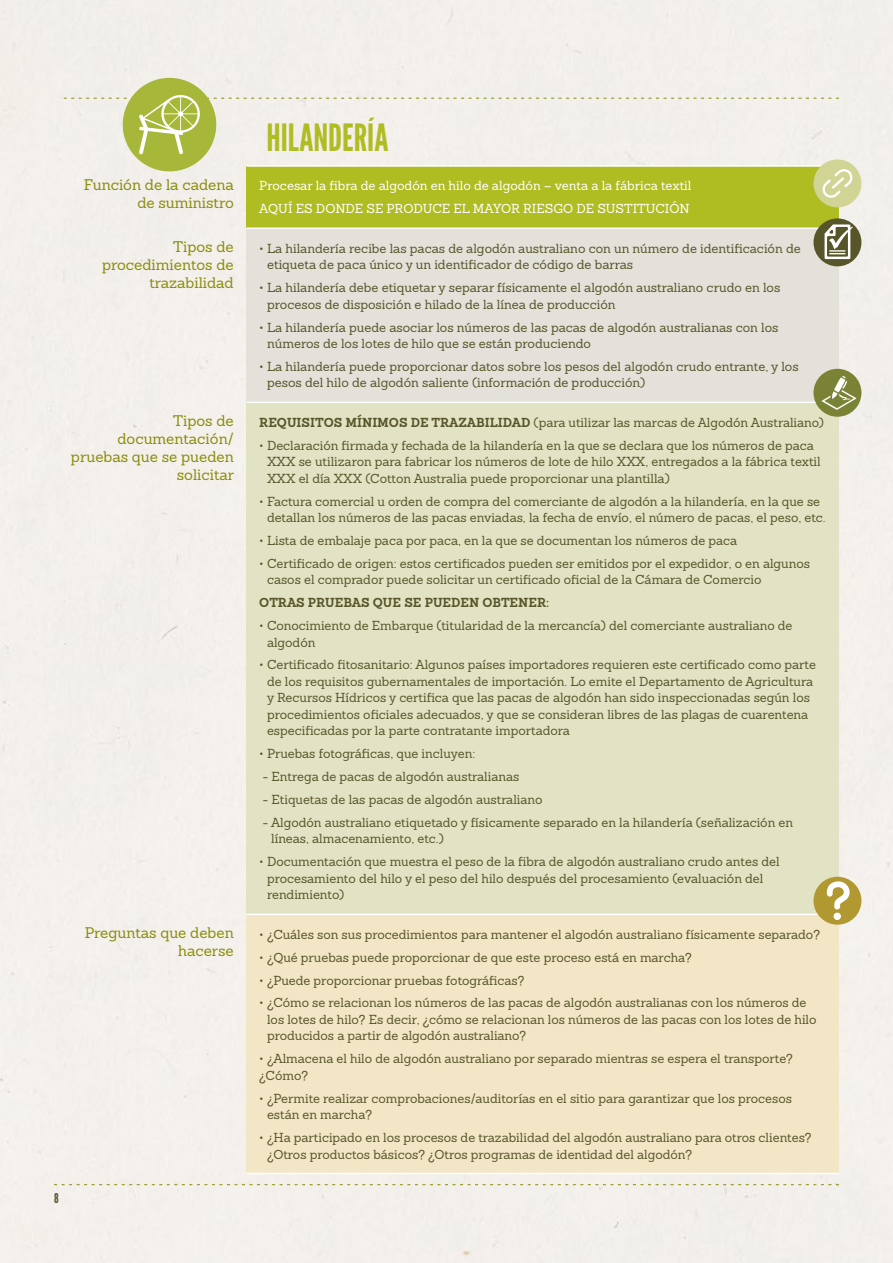
<style>
.page{position:relative;width:893px;height:1263px;background:#f3efec}
.page>*{position:absolute;margin:0;border:0;box-sizing:border-box;transform-origin:0 0}
.t1{font:37.5px "League Gothic";color:#afbc22}
.t2{font:15px/18px "Sanchez";color:#8a8d09;text-align:right}
.t3{font:13.5px "League Gothic";color:#57562a}
.t4{font:12.75px/16.5px "Sanchez";color:#57562a}
.t5{font:12.75px/22.8px "Sanchez";color:#fff}
.t6{font:700 12.75px "Sanchez";color:#57562a}
.s1{font-weight:700}
</style>
<div class="page">
<div style="left:247px;top:166px;width:592px;height:62px;background:#afbc22"></div>
<div style="left:247px;top:228px;width:592px;height:174px;background:#e3e1d9"></div>
<div style="left:247px;top:402px;width:592px;height:512px;background:#e2e3c4"></div>
<div style="left:247px;top:914px;width:592px;height:259px;background:#f2e6c6"></div>
<hr style="left:247px;top:402px;width:592px;height:1px;background:#fff">
<hr style="left:247px;top:913px;width:592px;height:2px;background:#fff">
<hr style="left:247px;top:1173px;width:592px;height:1px;background:#fff">
<hr style="left:247px;top:165px;width:592px;height:2px;background:#fff">
<hr style="left:247px;top:227px;width:592px;height:2px;background:#fff">
<svg style="left:54px;top:1184px;width:785px;height:1px"></svg>
<div style="left:123px;top:78px;width:93px;height:93px;background:#a7b739;border-radius:50%"></div>
<svg style="left:64px;top:95px;width:775px;height:59px;background:#ebe9d9"></svg>
<div style="left:813px;top:218px;width:48px;height:48px;background:#57562a;border-radius:50%"></div>
<svg style="left:825px;top:224px;width:28px;height:35px"></svg>
<div style="left:813px;top:369px;width:48px;height:48px;background:#7a8335;border-radius:50%"></div>
<svg style="left:821px;top:376px;width:36px;height:34px"></svg>
<div style="left:813px;top:877px;width:48px;height:48px;background:#b29830;border-radius:50%"></div>
<svg style="left:827px;top:881px;width:23px;height:39px"></svg>
<div style="left:813px;top:159px;width:48px;height:48px;background:#d0d595;border-radius:50%"></div>
<svg style="left:822px;top:169px;width:31px;height:29px"></svg>
<p class="t3" style="left:54px;top:1190px;width:6px">8</p>
<h1 class="t1" style="left:267px;top:115px;width:123px">HILANDERÍA</h1>
<p class="t2" style="left:84px;top:176px;width:152px">Función de la cadena de suministro</p>
<p class="t5" style="left:259px;top:174px;width:434px">Procesar la fibra de algodón en hilo de algodón – venta a la fábrica textil<br>AQUÍ ES DONDE SE PRODUCE EL MAYOR RIESGO DE SUSTITUCIÓN</p>
<p class="t2" style="left:102px;top:238px;width:133px">Tipos de procedimientos de trazabilidad</p>
<p class="t4" style="left:267px;top:240px;width:535px;text-indent:-8px">• La hilandería recibe las pacas de algodón australiano con un número de identificación de etiqueta de paca único y un identificador de código de barras</p>
<p class="t4" style="left:267px;top:279px;width:515px;text-indent:-8px">• La hilandería debe etiquetar y separar físicamente el algodón australiano crudo en los procesos de disposición e hilado de la línea de producción</p>
<p class="t4" style="left:267px;top:319px;width:513px;text-indent:-8px">• La hilandería puede asociar los números de las pacas de algodón australianas con los números de los lotes de hilo que se están produciendo</p>
<p class="t4" style="left:267px;top:358px;width:533px;text-indent:-8px">• La hilandería puede proporcionar datos sobre los pesos del algodón crudo entrante, y los pesos del hilo de algodón saliente (información de producción)</p>
<p class="t2" style="left:71px;top:412px;width:165px">Tipos de documentación/ pruebas que se pueden solicitar</p>
<p class="t4" style="left:259px;top:414px;width:566px"><span class="s1">REQUISITOS MÍNIMOS DE TRAZABILIDAD</span> (para utilizar las marcas de Algodón Australiano)</p>
<p class="t4" style="left:267px;top:437px;width:555px;text-indent:-8px">• Declaración firmada y fechada de la hilandería en la que se declara que los números de paca<br>XXX se utilizaron para fabricar los números de lote de hilo XXX, entregados a la fábrica textil<br>XXX el día XXX (Cotton Australia puede proporcionar una plantilla)</p>
<p class="t4" style="left:267px;top:493px;width:560px;text-indent:-8px">• Factura comercial u orden de compra del comerciante de algodón a la hilandería, en la que se detallan los números de las pacas enviadas, la fecha de envío, el número de pacas, el peso, etc.</p>
<p class="t4" style="left:259px;top:532px;width:479px">• Lista de embalaje paca por paca, en la que se documentan los números de paca</p>
<p class="t4" style="left:267px;top:555px;width:544px;text-indent:-8px">• Certificado de origen: estos certificados pueden ser emitidos por el expedidor, o en algunos casos el comprador puede solicitar un certificado oficial de la Cámara de Comercio</p>
<p class="t6" style="left:259px;top:594px;width:292px">OTRAS PRUEBAS QUE SE PUEDEN OBTENER:</p>
<p class="t4" style="left:267px;top:617px;width:527px;text-indent:-8px">• Conocimiento de Embarque (titularidad de la mercancía) del comerciante australiano de algodón</p>
<p class="t4" style="left:267px;top:657px;width:550px;text-indent:-8px">• Certificado fitosanitario: Algunos países importadores requieren este certificado como parte de los requisitos gubernamentales de importación. Lo emite el Departamento de Agricultura y Recursos Hídricos y certifica que las pacas de algodón han sido inspeccionadas según los procedimientos oficiales adecuados, y que se consideran libres de las plagas de cuarentena especificadas por la parte contratante importadora</p>
<p class="t4" style="left:259px;top:745px;width:218px">• Pruebas fotográficas, que incluyen:</p>
<p class="t4" style="left:262px;top:768px;width:258px">- Entrega de pacas de algodón australianas</p>
<p class="t4" style="left:262px;top:791px;width:282px">- Etiquetas de las pacas de algodón australiano</p>
<p class="t4" style="left:271px;top:814px;width:523px;text-indent:-9px">- Algodón australiano etiquetado y físicamente separado en la hilandería (señalización en líneas, almacenamiento, etc.)</p>
<p class="t4" style="left:267px;top:853px;width:514px;text-indent:-8px">• Documentación que muestra el peso de la fibra de algodón australiano crudo antes del procesamiento del hilo y el peso del hilo después del procesamiento (evaluación del rendimiento)</p>
<p class="t2" style="left:85px;top:924px;width:150px">Preguntas que deben hacerse</p>
<p class="t4" style="left:259px;top:926px;width:562px">• ¿Cuáles son sus procedimientos para mantener el algodón australiano físicamente separado?</p>
<p class="t4" style="left:259px;top:949px;width:434px">• ¿Qué pruebas puede proporcionar de que este proceso está en marcha?</p>
<p class="t4" style="left:259px;top:972px;width:267px">• ¿Puede proporcionar pruebas fotográficas?</p>
<p class="t4" style="left:267px;top:994px;width:551px;text-indent:-8px">• ¿Cómo se relacionan los números de las pacas de algodón australianas con los números de los lotes de hilo? Es decir, ¿cómo se relacionan los números de las pacas con los lotes de hilo producidos a partir de algodón australiano?</p>
<p class="t4" style="left:259px;top:1050px;width:535px">• ¿Almacena el hilo de algodón australiano por separado mientras se espera el transporte? ¿Cómo?</p>
<p class="t4" style="left:267px;top:1090px;width:526px;text-indent:-8px">• ¿Permite realizar comprobaciones/auditorías en el sitio para garantizar que los procesos están en marcha?</p>
<p class="t4" style="left:267px;top:1129px;width:546px;text-indent:-8px">• ¿Ha participado en los procesos de trazabilidad del algodón australiano para otros clientes? ¿Otros productos básicos? ¿Otros programas de identidad del algodón?</p>
</div>
